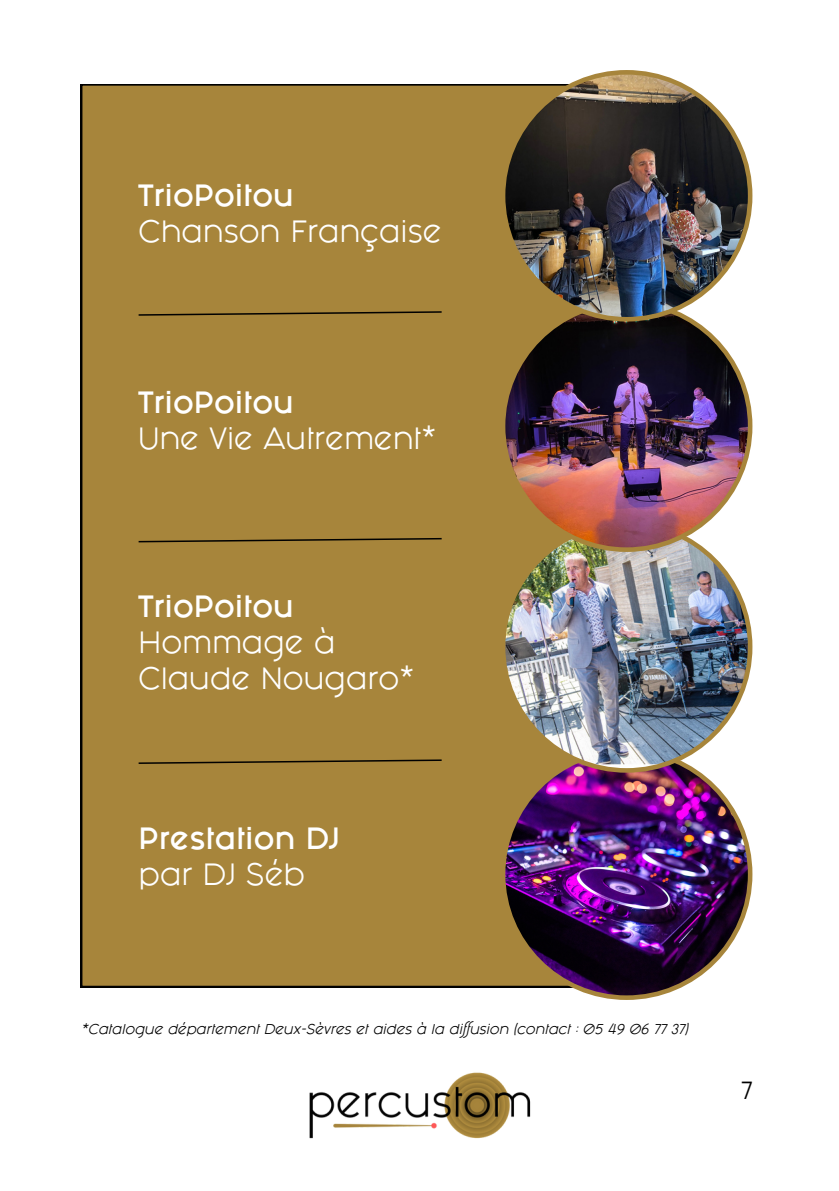
<style>
.page{position:relative;width:839px;height:1191px;background:#fff}
.page>*{position:absolute;margin:0;border:0;box-sizing:border-box;transform-origin:0 0}
.t1{font:26px/36px "Fashion Fetish";color:#fff}
.t2{font:26px/36px "Fashion Fetish Bold";color:#fff}
.t3{font:21px "Fashion Fetish";color:#000}
.t4{font:italic 12px "Fashion Fetish";color:#000}
.s1{font-family:"Fashion Fetish Bold"}
.s2{font-family:"Fashion Fetish"}
</style>
<div class="page">
<div style="left:81px;top:84px;width:419px;height:903px;background:#a7853b"></div>
<img style="left:309px;top:1072px;width:222px;height:67px">
<img style="left:500px;top:773px;width:252px;height:227px">
<img style="left:500px;top:552px;width:252px;height:221px">
<img style="left:500px;top:322px;width:252px;height:230px">
<img style="left:500px;top:70px;width:252px;height:252px">
<svg style="left:137px;top:310px;width:306px;height:6px;background:#7d632c"></svg>
<svg style="left:137px;top:537px;width:306px;height:6px;background:#7d632c"></svg>
<svg style="left:137px;top:759px;width:306px;height:6px;background:#7d632c"></svg>
<h1 class="t1" style="left:139px;top:182px;width:304px"><span class="s1">TrioPoitou<br></span>Chanson Française</h1>
<p class="t1" style="left:139px;top:389px;width:299px"><span class="s1">TrioPoitou<br></span>Une Vie Autrement*</p>
<p class="t1" style="left:139px;top:592px;width:277px"><span class="s1">TrioPoitou<br></span>Hommage à<br>Claude Nougaro*</p>
<p class="t2" style="left:139px;top:825px;width:202px">Prestation DJ <span class="s2">par DJ Séb</span></p>
<p class="t4" style="left:81px;top:1026px;width:608px">*Catalogue département Deux-Sèvres et aides à la difusion (contact : 05 49 06 77 37)</p>
<p class="t3" style="left:741px;top:1086px;width:13px">7</p>
</div>
